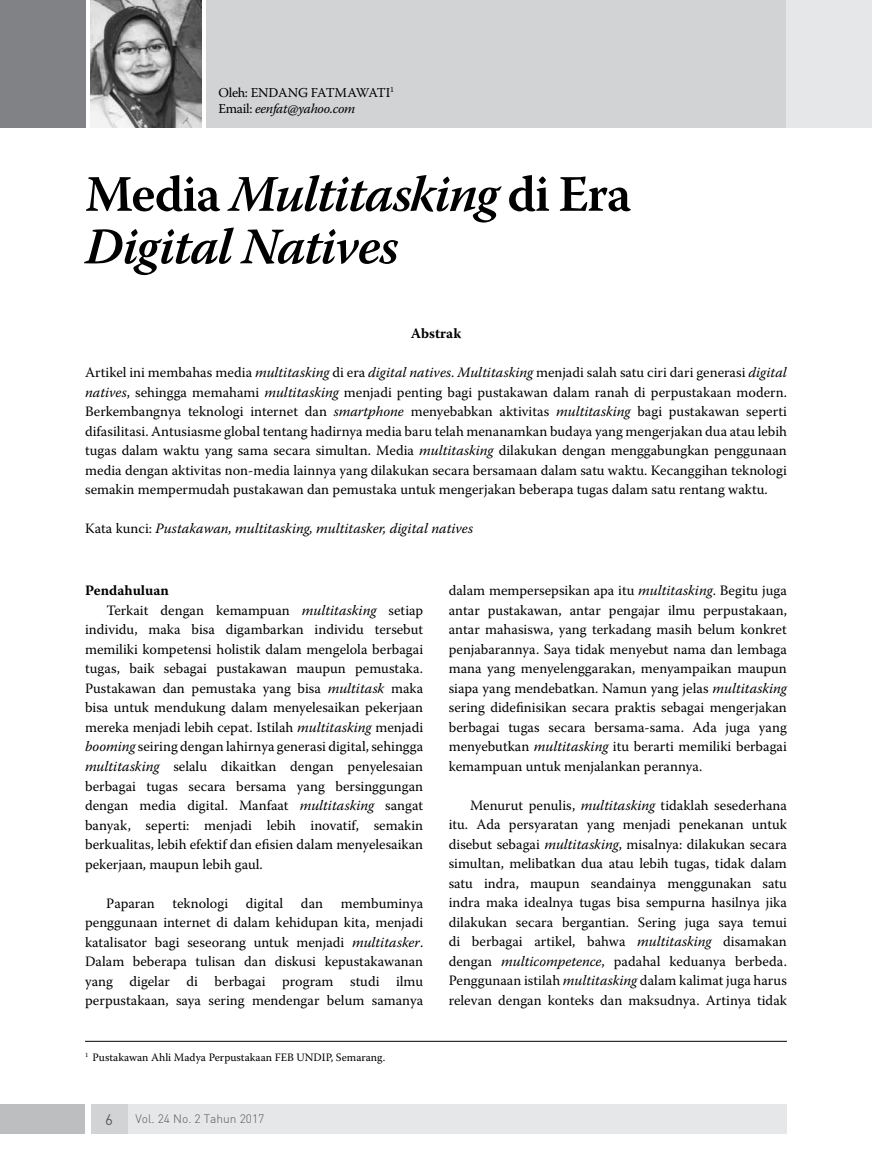
<style>
.page{position:relative;width:872px;height:1170px;background:#fff}
.page>*{position:absolute;margin:0;border:0;box-sizing:border-box;transform-origin:0 0}
.t1{font:italic 600 51px/52.5px "Warnock Pro";letter-spacing:-.03em;color:#000}
.t2{font:15px "DIN";color:#58595b}
.t3{font:14.25px/19.5px "Warnock Pro";color:#000;text-align:justify}
.t4{font:italic 14.25px "Warnock Pro";color:#000}
.t5{font:700 14.25px "Warnock Pro";color:#000}
.t6{font:italic 13.5px "Warnock Pro";letter-spacing:-.02em;color:#000}
.t7{font:13.5px "Warnock Pro";letter-spacing:-.02em;color:#000}
.t8{font:300 12px "DIN";color:#58595b}
.t9{font:11.25px "Warnock Pro";color:#000}
.t10{font:7.8px "Warnock Pro";color:#000}
.s1{font-style:normal}
.s2{font-style:italic}
</style>
<div class="page">
<div style="left:91px;top:1103px;width:696px;height:30px;background:#e6e7e8"></div>
<div style="left:91px;top:1103px;width:37px;height:30px;background:#d1d3d4"></div>
<div style="left:0;top:1103px;width:85px;height:30px;background:#bcbec0"></div>
<div style="left:0;top:0;width:289px;height:128px;background:linear-gradient(to bottom,#fff,#fff)"></div>
<div style="left:206px;top:0;width:666px;height:128px;background:#d1d3d4"></div>
<img style="left:90px;top:0;width:111px;height:128px">
<div style="left:0;top:0;width:85px;height:128px;background:#808285"></div>
<hr style="left:85px;top:1040px;width:702px;height:1px;background:#000">
<div style="left:787px;top:0;width:85px;height:128px;background:#e6e7e8"></div>
<p class="t7" style="left:218px;top:84px;width:51px">Oleh: Endang</p>
<p class="t7" style="left:311px;top:84px;width:17px">Fatmawati</p>
<p class="t10" style="left:390px;top:85px;width:5px">1</p>
<p class="t6" style="left:218px;top:100px;width:138px"><span class="s1">Email:</span> eenfat@yahoo.com</p>
<h1 class="t1" style="left:85px;top:167px;width:548px"><span class="s1">Media</span> Multitasking <span class="s1">di Era<br></span>Digital Natives</h1>
<p class="t5" style="left:411px;top:325px;width:52px">Abstrak</p>
<p class="t3" style="left:85px;top:362px;width:703px">Artikel ini membahas media <span class="s2">multitasking</span> di era <span class="s2">digital natives</span>. <span class="s2">Multitasking</span> menjadi salah satu ciri dari generasi <span class="s2">digital natives</span>, sehingga memahami <span class="s2">multitasking</span> menjadi penting bagi pustakawan dalam ranah di perpustakaan modern.<br>Berkembangnya teknologi internet dan <span class="s2">smartphone</span> menyebabkan aktivitas <span class="s2">multitasking</span> bagi pustakawan seperti difasilitasi. Antusiasme global tentang hadirnya media baru telah menanamkan budaya yang mengerjakan dua atau lebih tugas dalam waktu yang sama secara simultan. Media <span class="s2">multitasking</span> dilakukan dengan menggabungkan penggunaan media dengan aktivitas non-media lainnya yang dilakukan secara bersamaan dalam satu waktu. Kecanggihan teknologi semakin mempermudah pustakawan dan pemustaka untuk mengerjakan beberapa tugas dalam satu rentang waktu.</p>
<p class="t4" style="left:85px;top:520px;width:390px"><span class="s1">Kata kunci:</span> Pustakawan, multitasking, multitasker, digital natives</p>
<p class="t5" style="left:85px;top:582px;width:85px">Pendahuluan</p>
<p class="t3" style="left:106px;top:600px;width:318px">Terkait dengan kemampuan <span class="s2">multitasking</span> setiap</p>
<p class="t3" style="left:85px;top:619px;width:340px">individu, maka bisa digambarkan individu tersebut</p>
<p class="t3" style="left:85px;top:639px;width:340px">memiliki kompetensi holistik dalam mengelola berbagai</p>
<p class="t3" style="left:85px;top:658px;width:340px">tugas, baik sebagai pustakawan maupun pemustaka.</p>
<p class="t3" style="left:85px;top:678px;width:340px">Pustakawan dan pemustaka yang bisa <span class="s2">multitask</span> maka</p>
<p class="t3" style="left:85px;top:697px;width:340px">bisa untuk mendukung dalam menyelesaikan pekerjaan</p>
<p class="t3" style="left:85px;top:717px;width:340px">mereka menjadi lebih cepat. Istilah <span class="s2">multitasking</span> menjadi</p>
<p class="t3" style="left:85px;top:736px;width:340px"><span class="s2">booming</span> seiring dengan lahirnya generasi digital, sehingga</p>
<p class="t3" style="left:85px;top:756px;width:340px"><span class="s2">multitasking</span> selalu dikaitkan dengan penyelesaian</p>
<p class="t3" style="left:85px;top:775px;width:340px">berbagai tugas secara bersama yang bersinggungan</p>
<p class="t3" style="left:85px;top:795px;width:340px">dengan media digital. Manfaat <span class="s2">multitasking</span> sangat</p>
<p class="t3" style="left:85px;top:814px;width:340px">banyak, seperti: menjadi lebih inovatif, semakin</p>
<p class="t3" style="left:85px;top:834px;width:340px">berkualitas, lebih efektif dan efisien dalam menyelesaikan</p>
<p class="t3" style="left:85px;top:853px;width:179px">pekerjaan, maupun lebih gaul.</p>
<p class="t3" style="left:85px;top:892px;width:340px;text-indent:21px">Paparan teknologi digital dan membuminya penggunaan internet di dalam kehidupan kita, menjadi katalisator bagi seseorang untuk menjadi <span class="s2">multitasker</span>.<br>Dalam beberapa tulisan dan diskusi kepustakawanan yang digelar di berbagai program studi ilmu perpustakaan, saya sering mendengar belum samanya</p>
<p class="t9" style="left:85px;top:1050px;width:302px"><sup>1</sup> Pustakawan Ahli Madya Perpustakaan FEB UNDIP, Semarang.</p>
<p class="t2" style="left:105px;top:1110px;width:9px">6</p>
<p class="t8" style="left:135px;top:1111px;width:131px">Vol. 24 No. 2 Tahun 2017</p>
<p class="t3" style="left:449px;top:580px;width:340px">dalam mempersepsikan apa itu <span class="s2">multitasking</span>. Begitu juga antar pustakawan, antar pengajar ilmu perpustakaan, antar mahasiswa, yang terkadang masih belum konkret penjabarannya. Saya tidak menyebut nama dan lembaga mana yang menyelenggarakan, menyampaikan maupun siapa yang mendebatkan. Namun yang jelas <span class="s2">multitasking </span>sering didefinisikan secara praktis sebagai mengerjakan berbagai tugas secara bersama-sama. Ada juga yang menyebutkan <span class="s2">multitasking</span> itu berarti memiliki berbagai kemampuan untuk menjalankan perannya.</p>
<p class="t3" style="left:449px;top:795px;width:340px;text-indent:21px">Menurut penulis, <span class="s2">multitasking</span> tidaklah sesederhana itu. Ada persyaratan yang menjadi penekanan untuk disebut sebagai <span class="s2">multitasking</span>, misalnya: dilakukan secara simultan, melibatkan dua atau lebih tugas, tidak dalam satu indra, maupun seandainya menggunakan satu indra maka idealnya tugas bisa sempurna hasilnya jika dilakukan secara bergantian. Sering juga saya temui di berbagai artikel, bahwa <span class="s2">multitasking</span> disamakan dengan <span class="s2">multicompetence</span>, padahal keduanya berbeda.<br>Penggunaan istilah <span class="s2">multitasking</span> dalam kalimat juga harus relevan dengan konteks dan maksudnya. Artinya tidak</p>
</div>
